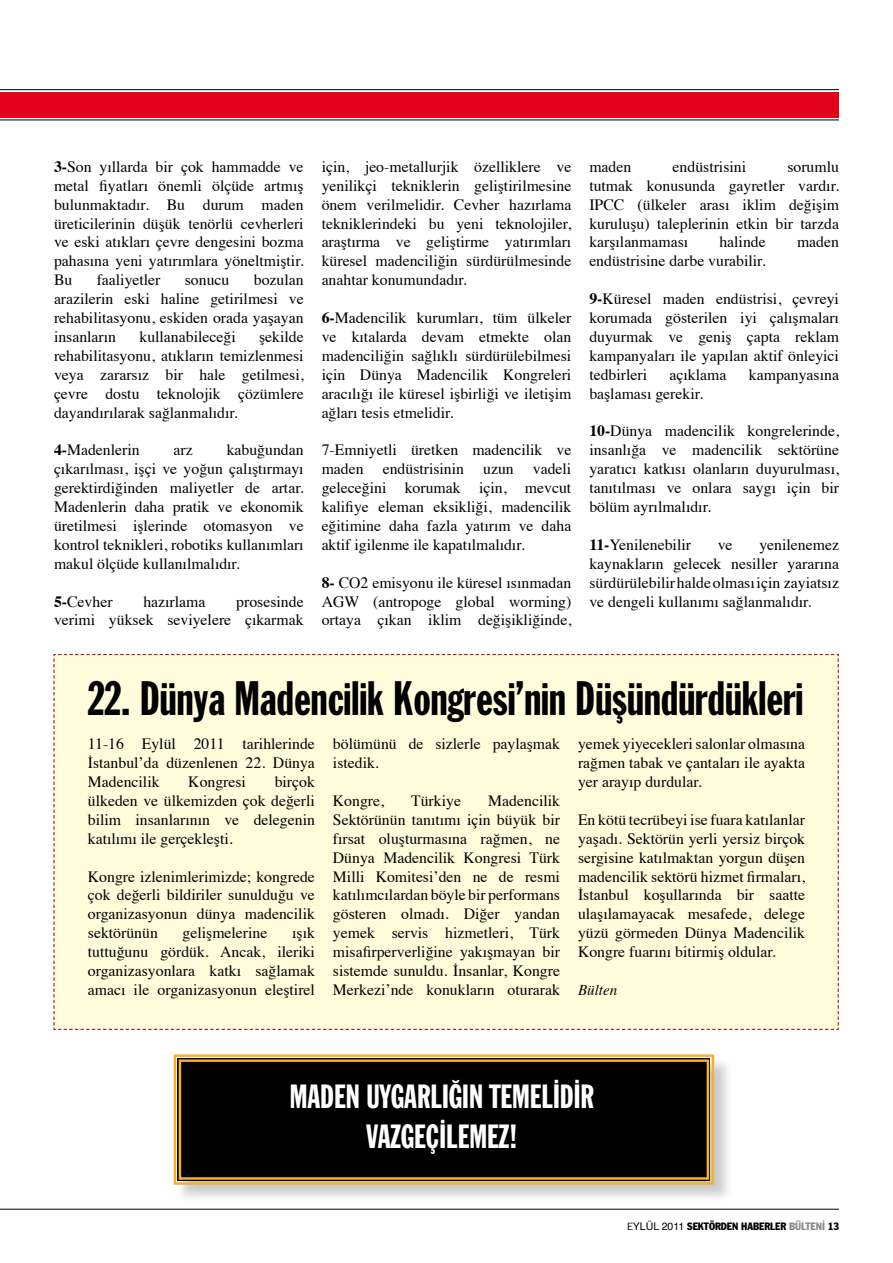
<style>
.page{position:relative;width:893px;height:1263px;background:#fff}
.page>*{position:absolute;margin:0;border:0;box-sizing:border-box;transform-origin:0 0}
.t1{font:47.55px "Franklin Gothic Std Extra Cond";color:#000}
.t2{font:33px/39.6px "Franklin Gothic Std Extra Cond";color:#fff;text-align:center}
.t3{font:15.75px/18.9px "Times";color:#000;text-align:justify}
.t4{font:italic 15px "Times";color:#000}
.t5{font:condensed 10.5px "Franklin Gothic Std";color:#000}
.s1{font-weight:700}
.s2{font-family:"Franklin Gothic T";font-stretch:normal}
.s3{font-family:"Helvetica";font-stretch:normal}
.s4{color:#87888a}
</style>
<div class="page">
<hr style="left:0;top:1209px;width:839px;height:1px;background:#000">
<hr style="left:0;top:89px;width:839px;height:1px;background:#000">
<hr style="left:0;top:120px;width:839px;height:1px;background:#000">
<div style="left:0;top:92px;width:839px;height:26px;background:#e2001a"></div>
<div style="left:53px;top:654px;width:786px;height:376px;background:#fffbdb"></div>
<div style="left:176px;top:1056px;width:557px;height:147px;background:#000;opacity:.21"></div>
<svg style="left:173px;top:1054px;width:542px;height:132px;background:#141009"></svg>
<div style="left:179px;top:1059px;width:530px;height:121px;border:2px solid #f8af2c"></div>
<p class="t3" style="left:54px;top:156px;width:251px"><span class="s1">3-</span>Son yıllarda bir çok hammadde ve metal fiyatları önemli ölçüde artmış bulunmaktadır. Bu durum maden üreticilerinin düşük tenörlü cevherleri ve eski atıkları çevre dengesini bozma pahasına yeni yatırımlara yöneltmiştir.<br>Bu</p>
<p class="t3" style="left:54px;top:269px;width:251px;text-indent:200px">bozulan arazilerin eski haline getirilmesi ve rehabilitasyonu, eskiden orada yaşayan insanların</p>
<p class="t3" style="left:97px;top:269px;width:65px">faaliyetler</p>
<p class="t3" style="left:185px;top:269px;width:46px">sonucu</p>
<p class="t3" style="left:54px;top:326px;width:251px;text-indent:205px">şekilde rehabilitasyonu, atıkların temizlenmesi veya zararsız bir hale getilmesi, çevre dostu teknolojik çözümlere dayandırılarak sağlanmalıdır.</p>
<p class="t3" style="left:54px;top:439px;width:87px"><span class="s1">4-</span>Madenlerin</p>
<p class="t3" style="left:174px;top:439px;width:21px">arz</p>
<p class="t3" style="left:139px;top:326px;width:98px">kullanabileceği</p>
<p class="t3" style="left:54px;top:439px;width:251px;text-indent:173px">kabuğundan çıkarılması, işçi ve yoğun çalıştırmayı gerektirdiğinden maliyetler de artar.<br>Madenlerin daha pratik ve ekonomik üretilmesi işlerinde otomasyon ve kontrol teknikleri, robotiks kullanımları makul ölçüde kullanılmalıdır.</p>
<p class="t3" style="left:54px;top:590px;width:60px"><span class="s1">5-</span>Cevher</p>
<p class="t3" style="left:143px;top:590px;width:64px">hazırlama</p>
<p class="t3" style="left:54px;top:590px;width:251px;text-align:right">prosesinde<br>verimi yüksek seviyelere çıkarmak</p>
<p class="t3" style="left:322px;top:156px;width:251px">için, jeo-metallurjik özelliklere ve yenilikçi tekniklerin geliştirilmesine önem verilmelidir. Cevher hazırlama tekniklerindeki bu yeni teknolojiler, araştırma ve geliştirme yatırımları küresel madenciliğin sürdürülmesinde anahtar konumundadır.</p>
<p class="t3" style="left:322px;top:307px;width:251px"><span class="s1">6-</span>Madencilik kurumları, tüm ülkeler ve kıtalarda devam etmekte olan madenciliğin sağlıklı sürdürülebilmesi için Dünya Madencilik Kongreleri aracılığı ile küresel işbirliği ve iletişim ağları tesis etmelidir.</p>
<p class="t3" style="left:322px;top:439px;width:251px">7-Emniyetli üretken madencilik ve maden endüstrisinin uzun vadeli geleceğini korumak için, mevcut kalifiye eleman eksikliği, madencilik eğitimine daha fazla yatırım ve daha aktif igilenme ile kapatılmalıdır.</p>
<p class="t3" style="left:322px;top:572px;width:251px"><span class="s1">8-</span> CO2 emisyonu ile küresel ısınmadan AGW (antropoge global worming) ortaya çıkan iklim değişikliğinde,</p>
<p class="t3" style="left:589px;top:156px;width:251px;text-indent:198px">sorumlu tutmak konusunda gayretler vardır.<br>IPCC (ülkeler arası iklim değişim kuruluşu) taleplerinin etkin bir tarzda karşılanmaması</p>
<p class="t3" style="left:589px;top:156px;width:43px">maden</p>
<p class="t3" style="left:673px;top:156px;width:75px">endüstrisini</p>
<p class="t3" style="left:719px;top:231px;width:48px">halinde</p>
<p class="t3" style="left:797px;top:231px;width:43px">maden</p>
<p class="t3" style="left:589px;top:250px;width:178px">endüstrisine darbe vurabilir.</p>
<p class="t3" style="left:589px;top:288px;width:251px"><span class="s1">9-</span>Küresel maden endüstrisi, çevreyi korumada gösterilen iyi çalışmaları duyurmak ve geniş çapta reklam kampanyaları ile yapılan aktif önleyici tedbirleri</p>
<p class="t3" style="left:669px;top:364px;width:58px">açıklama</p>
<p class="t3" style="left:749px;top:364px;width:92px">kampanyasına</p>
<p class="t3" style="left:589px;top:383px;width:115px">başlaması gerekir.</p>
<p class="t3" style="left:589px;top:420px;width:251px"><span class="s1">10-</span>Dünya madencilik kongrelerinde, insanlığa ve madencilik sektörüne yaratıcı katkısı olanların duyurulması, tanıtılması ve onlara saygı için bir bölüm ayrılmalıdır.</p>
<p class="t3" style="left:589px;top:534px;width:103px"><span class="s1">11-</span>Yenilenebilir</p>
<p class="t3" style="left:718px;top:534px;width:16px">ve</p>
<p class="t3" style="left:589px;top:534px;width:251px;text-indent:170px">yenilenemez kaynakların gelecek nesiller yararına sürdürülebilir halde olması için zayiatsız ve dengeli kullanımı sağlanmalıdır.</p>
<h1 class="t1" style="left:88px;top:673px;width:717px">22. Dünya Madencilik Kongresi’nin Düşündürdükleri</h1>
<p class="t3" style="left:88px;top:733px;width:229px">11-16 Eylül 2011 tarihlerinde İstanbul’da düzenlenen 22. Dünya Madencilik</p>
<p class="t3" style="left:88px;top:771px;width:229px;text-indent:187px">birçok ülkeden ve ülkemizden çok değerli bilim insanlarının ve delegenin katılımı ile gerçekleşti.</p>
<p class="t3" style="left:88px;top:865px;width:229px">Kongre izlenimlerimizde; kongrede çok değerli bildiriler sunulduğu ve organizasyonun dünya madencilik sektörünün</p>
<p class="t3" style="left:188px;top:771px;width:59px">Kongresi</p>
<p class="t3" style="left:183px;top:922px;width:86px">gelişmelerine</p>
<p class="t3" style="left:88px;top:922px;width:229px;text-indent:204px">ışık tuttuğunu gördük. Ancak, ileriki organizasyonlara katkı sağlamak amacı ile organizasyonun eleştirel</p>
<p class="t3" style="left:333px;top:733px;width:229px">bölümünü de sizlerle paylaşmak istedik.</p>
<p class="t3" style="left:333px;top:790px;width:53px">Kongre,</p>
<p class="t3" style="left:411px;top:790px;width:51px">Türkiye</p>
<p class="t3" style="left:333px;top:790px;width:229px;text-indent:155px">Madencilik Sektörünün tanıtımı için büyük bir fırsat oluşturmasına rağmen, ne Dünya Madencilik Kongresi Türk Milli Komitesi’den ne de resmi katılımcılardan böyle bir performans gösteren olmadı. Diğer yandan yemek servis hizmetleri, Türk misafirperverliğine yakışmayan bir sistemde sunuldu. İnsanlar, Kongre Merkezi’nde konukların oturarak</p>
<p class="t3" style="left:578px;top:733px;width:229px">yemek yiyecekleri salonlar olmasına rağmen tabak ve çantaları ile ayakta yer arayıp durdular.</p>
<p class="t3" style="left:578px;top:809px;width:229px">En kötü tecrübeyi ise fuara katılanlar yaşadı. Sektörün yerli yersiz birçok sergisine katılmaktan yorgun düşen madencilik sektörü hizmet firmaları, İstanbul koşullarında bir saatte ulaşılamayacak mesafede, delege yüzü görmeden Dünya Madencilik Kongre fuarını bitirmiş oldular.</p>
<p class="t4" style="left:578px;top:977px;width:41px">Bülten</p>
<h2 class="t2" style="left:290px;top:1078px;width:306px">MADEN UYGARLIĞIN TEMELİDİR<br>VAZGEÇİLEMEZ!</h2>
<p class="t5" style="left:627px;top:1219px;width:213px"><span class="s2">E</span><span class="s3">YLÜL 2011</span> SEKTÖRDEN HABERLER <span class="s4">BÜLTENİ</span> 13</p>
</div>
